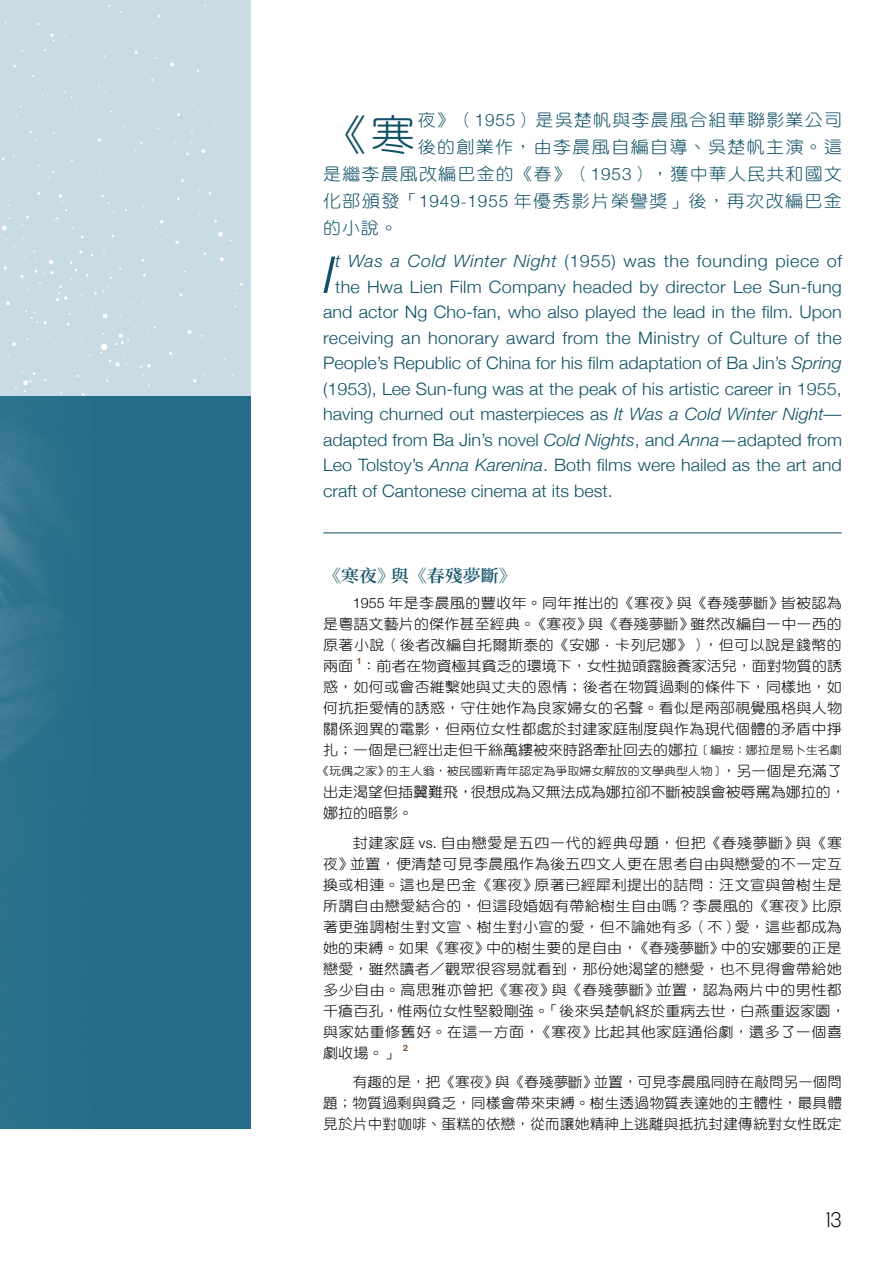
<style>
.page{position:relative;width:893px;height:1263px;background:#fff}
.page>*{position:absolute;margin:0;border:0;box-sizing:border-box;transform-origin:0 0}
.t1{font:italic 300 51px "Helvetica Neue";color:#105167;scale:1.05 1}
.t2{font:42.75px "DF Yuan Std W3";color:#105167;scale:1.05 1}
.t3{font:300 21px "Brutal Type";color:#000}
.WT{font:300 17.1px/25.5px "Helvetica Neue";letter-spacing:.015em;color:#105167;scale:1.05 1}
.WT-2{font:17.1px/27px "DF Yuan Std W3";letter-spacing:.07em;color:#105167;scale:1.05 1}
.t4{font:600 17.1px "Source Han Serif TC";color:#105167;scale:1.05 1}
.t5{font:14.25px/21px "DF Yuan Std W3";letter-spacing:.025em;color:#000;text-align:justify;scale:1.05 1}
.t6{font:14.25px/21px "DF Yuan Std W3";letter-spacing:.025em;color:#000;text-align:justify}
.t7{font:14.25px "DF Yuan Std W3";color:#000;scale:1.05 1}
.t8{font:11.4px "DF Yuan Std W3";letter-spacing:.005em;color:#000;scale:1.05 1}
.t9{font:700 8.7px "Helvetica Neue";color:#7c4d29}
.s1{font-family:"Helvetica Neue";font-weight:300}
.s2{font-style:italic}
.s3{font-family:"Adobe Ming Std";font-weight:300}
.s4{font-size:11.4px}
.s5{font-size:14.25px}
</style>
<div class="page">
<div style="left:0;top:0;width:251px;height:1128px;background:#c9dbe3"></div>
<svg style="left:2px;top:225px;width:5px;height:6px"></svg>
<svg style="left:175px;top:240px;width:4px;height:4px"></svg>
<svg style="left:218px;top:232px;width:5px;height:5px"></svg>
<svg style="left:220px;top:257px;width:4px;height:5px"></svg>
<svg style="left:12px;top:342px;width:4px;height:4px"></svg>
<svg style="left:50px;top:33px;width:5px;height:9px"></svg>
<svg style="left:201px;top:149px;width:4px;height:4px"></svg>
<svg style="left:193px;top:379px;width:4px;height:4px"></svg>
<svg style="left:156px;top:220px;width:7px;height:8px"></svg>
<svg style="left:59px;top:188px;width:8px;height:14px"></svg>
<svg style="left:187px;top:330px;width:5px;height:4px"></svg>
<svg style="left:100px;top:332px;width:33px;height:35px"></svg>
<svg style="left:9px;top:367px;width:27px;height:25px"></svg>
<svg style="left:140px;top:364px;width:11px;height:4px"></svg>
<svg style="left:4px;top:246px;width:118px;height:80px"></svg>
<svg style="left:170px;top:62px;width:4px;height:5px"></svg>
<img style="left:0;top:397px;width:251px;height:731px">
<hr style="left:323px;top:532px;width:519px;height:1px;background:#1c576d">
<p class="t2" style="left:323px;top:111px;width:89px">《寒</p>
<p class="WT-2" style="left:418px;top:106px;width:406px">夜》（<span class="s1">1955</span>）是吳楚帆與李晨風合組華聯影業公司後的創業作，由李晨風自編自導、吳楚帆主演。這</p>
<p class="WT-2" style="left:323px;top:160px;width:496px;text-align:justify">是繼李晨風改編巴金的《春》（<span class="s1">1953</span>），獲中華人民共和國文化部頒發「<span class="s1">1949</span>-<span class="s1">1955</span> 年優秀影片榮譽獎」後，再次改編巴金的小說。</p>
<p class="t1" style="left:323px;top:244px;width:13px">I</p>
<p class="WT" style="left:335px;top:247px;width:484px"><span class="s2">t Was a Cold Winter Night</span> (1955) was the founding piece of the Hwa Lien Film Company headed by director Lee Sun-fung</p>
<p class="WT" style="left:323px;top:298px;width:495px">and actor Ng Cho-fan, who also played the lead in the film. Upon receiving an honorary award from the Ministry of Culture of the</p>
<p class="WT" style="left:323px;top:349px;width:496px;text-align:justify">People’s Republic of China for his film adaptation of Ba Jin’s <span class="s2">Spring </span>(1953), Lee Sun-fung was at the peak of his artistic career in 1955, having churned out masterpieces as <span class="s2">It Was a Cold Winter Night— </span>adapted from Ba Jin’s novel <span class="s2">Cold Nights</span>, and <span class="s2">Anna</span>—adapted from Leo Tolstoy’s <span class="s2">Anna Karenina</span>. Both films were hailed as the art and craft of Cantonese cinema at its best.</p>
<h2 class="t4" style="left:323px;top:566px;width:186px">《寒夜》與《春殘夢斷》</h2>
<p class="t5" style="left:353px;top:592px;width:467px"><span class="s1">1955</span> 年是李晨風的豐收年。同年推出的《寒夜》與《春殘夢斷》皆被認為</p>
<p class="t5" style="left:323px;top:613px;width:496px">是粵語文藝片的傑作甚至經典。《寒夜》與《春殘夢斷》雖然改編自一中一西的原著小說（後者改編自托爾斯泰的《安娜<span class="s3">．</span>卡列尼娜》），但可以說是錢幣的兩面</p>
<p class="t9" style="left:357px;top:656px;width:6px">1</p>
<p class="t5" style="left:323px;top:655px;width:496px;text-indent:38px">：前者在物資極其貧乏的環境下，女性拋頭露臉養家活兒，面對物質的誘惑，如何或會否維繫她與丈夫的恩情；後者在物質過剩的條件下，同樣地，如何抗拒愛情的誘惑，守住她作為良家婦女的名聲。看似是兩部視覺風格與人物關係迥異的電影，但兩位女性都處於封建家庭制度與作為現代個體的矛盾中掙扎；一個是已經出走但千絲萬縷被來時路牽扯回去的娜拉<span class="s4">〔編按：娜拉是易卜生名劇</span></p>
<p class="t8" style="left:317px;top:765px;width:501px">《玩偶之家》的主人翁，被民國新青年認定為爭取婦女解放的文學典型人物〕<span class="s5">，另一個是充滿了</span></p>
<p class="t7" style="left:323px;top:784px;width:499px">出走渴望但插翼難飛，很想成為又無法成為娜拉卻不斷被誤會被辱罵為娜拉的，</p>
<p class="t5" style="left:323px;top:802px;width:87px">娜拉的暗影。</p>
<p class="t5" style="left:323px;top:832px;width:499px;text-align:left;text-indent:30px">封建家庭 <span class="s1">vs.</span> 自由戀愛是五四一代的經典母題，但把《春殘夢斷》與《寒夜》並置，便清楚可見李晨風作為後五四文人更在思考自由與戀愛的不一定互換或相連。這也是巴金《寒夜》原著已經犀利提出的詰問：汪文宣與曾樹生是所謂自由戀愛結合的，但這段婚姻有帶給樹生自由嗎？李晨風的《寒夜》比原著更強調樹生對文宣、樹生對小宣的愛，但不論她有多（不）愛，這些都成為她的束縛。如果《寒夜》中的樹生要的是自由，《春殘夢斷》中的安娜要的正是戀愛，雖然讀者／觀眾很容易就看到，那份她渴望的戀愛，也不見得會帶給她多少自由。高思雅亦曾把《寒夜》與《春殘夢斷》並置，認為兩片中的男性都千瘡百孔，惟兩位女性堅毅剛強。「後來吳楚帆終於重病去世，白燕重返家園，與家姑重修舊好。在這一方面，《寒夜》比起其他家庭通俗劇，還多了一個喜劇收場。」</p>
<p class="t9" style="left:403px;top:1042px;width:6px">2</p>
<p class="t6" style="left:323px;top:1071px;width:520px;text-indent:30px">有趣的是，把《寒夜》與《春殘夢斷》並置，可見李晨風同時在敲問另一個問題；物質過剩與貧乏，同樣會帶來束縛。樹生透過物質表達她的主體性，最具體見於片中對咖啡、蛋糕的依戀，從而讓她精神上逃離與抵抗封建傳統對女性既定</p>
<h3 class="t3" style="left:826px;top:1207px;width:18px">13</h3>
</div>
